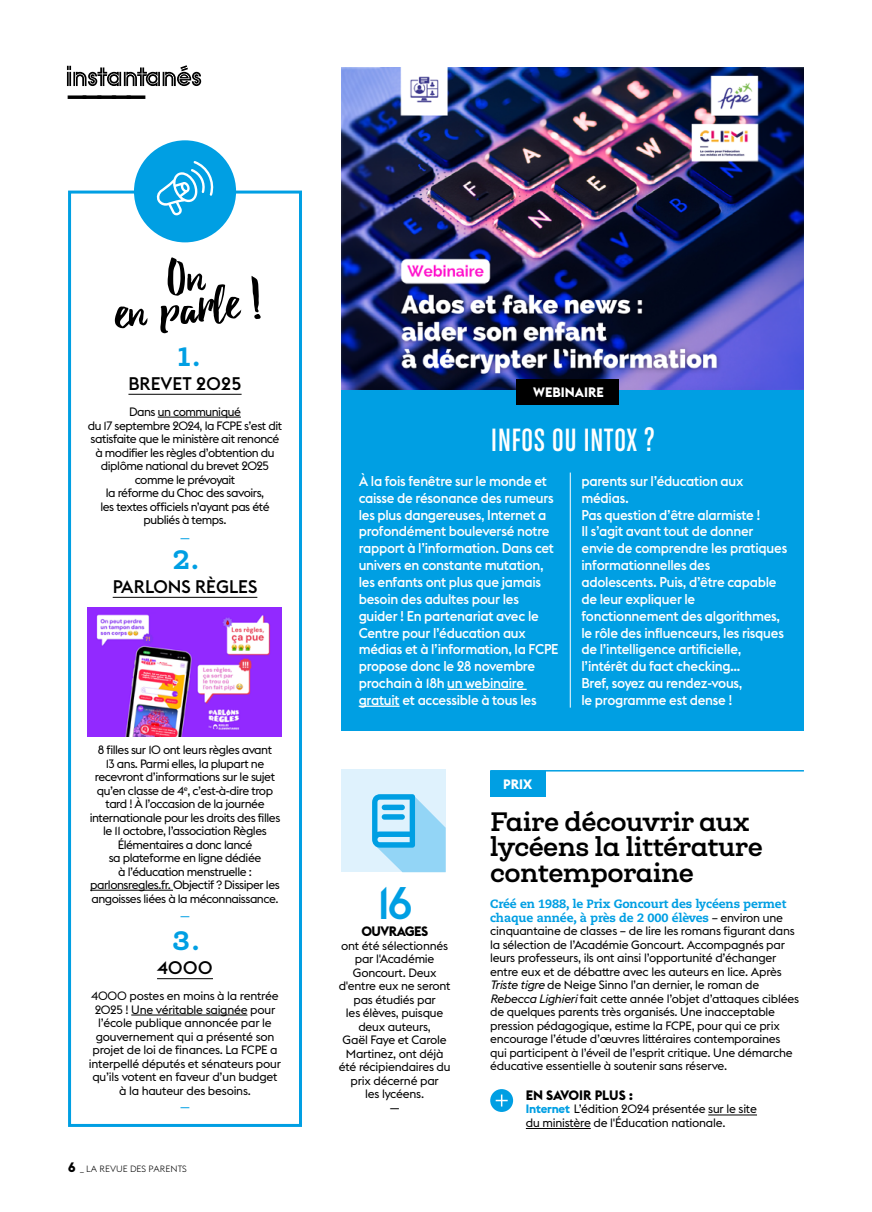
<style>
.page{position:relative;width:872px;height:1212px;background:#fff}
.page>*{position:absolute;margin:0;border:0;box-sizing:border-box;transform-origin:0 0}
.t1{font:52.5px "Beacon";color:#000}
.t2{font:500 45px "Euclid Flex";color:#009fe3}
.t3{font:34.35px "Chalet Comprime Cologne Eighty";letter-spacing:.03em;color:#fff;scale:.96 1}
.t4{font:700 25.5px/25.5px "Queulat";letter-spacing:-.02em;color:#000}
.t5{font:900 25.5px "Queulat";color:#009fe3}
.t6{font:700 24px "Euclid Flex";color:#000}
.t7{font:500 18px "Euclid Flex";color:#000}
.t8{font:500 14.1px/16.8px "Euclid Flex";letter-spacing:-.02em;color:#fff;scale:.96 1}
.t9{font:700 13.5px "Euclid Flex";color:#fff}
.t10{font:700 13.5px "Euclid Flex";color:#000}
.t11{font:700 13.5px "Euclid Flex";letter-spacing:-.025em;color:#000}
.t12{font:12px/13.5px "Euclid Flex";letter-spacing:-.02em;color:#000;text-align:center}
.t13{font:12px/13.5px "Euclid Flex";letter-spacing:-.04em;color:#000;text-align:center}
.t14{font:800 12px/13.5px "Caecilia LT Std";letter-spacing:-.01em;color:#009fe3}
.t15{font:12px "Euclid Flex";color:#009fe3}
.t16{font:300 9px "Euclid Flex";color:#000}
.s1{font-weight:700;font-size:13.5px}
.s2{font-family:"Euclid Flex";font-weight:400;color:#000}
.s3{font-style:italic}
.s4{font-weight:700;color:#009fe3}
</style>
<div class="page">
<img style="left:342px;top:68px;width:462px;height:322px">
<div style="left:68px;top:191px;width:234px;height:936px;border:3px solid #009fe3"></div>
<div style="left:134px;top:140px;width:102px;height:102px;background:#009fe3;border-radius:50%"></div>
<hr style="left:128px;top:394px;width:114px;height:1px;background:#000">
<hr style="left:158px;top:417px;width:83px;height:1px;background:#000">
<hr style="left:113px;top:597px;width:144px;height:1px;background:#000">
<hr style="left:90px;top:890px;width:83px;height:1px;background:#000">
<hr style="left:157px;top:978px;width:56px;height:1px;background:#000">
<hr style="left:131px;top:1014px;width:116px;height:1px;background:#000">
<svg style="left:156px;top:161px;width:58px;height:54px"></svg>
<img style="left:88px;top:607px;width:194px;height:129px">
<div style="left:342px;top:390px;width:462px;height:341px;background:#009fe3"></div>
<hr style="left:447px;top:689px;width:79px;height:1px;background:#fff">
<hr style="left:359px;top:706px;width:40px;height:1px;background:#fff">
<hr style="left:570px;top:472px;width:1px;height:236px;background:#fff">
<div style="left:516px;top:379px;width:102px;height:26px;background:#000"></div>
<hr style="left:490px;top:770px;width:314px;height:1px;background:#009fe3">
<div style="left:490px;top:771px;width:55px;height:25px;background:#009fe3"></div>
<svg style="left:67px;top:65px;width:134px;height:21px"></svg>
<hr style="left:708px;top:1114px;width:49px;height:1px;background:#000">
<hr style="left:526px;top:1128px;width:65px;height:1px;background:#000">
<div style="left:490px;top:1089px;width:23px;height:23px;background:#009fe3;border-radius:50%"></div>
<svg style="left:495px;top:1094px;width:12px;height:12px"></svg>
<div style="left:341px;top:770px;width:104px;height:102px;background:#dff2fd"></div>
<svg style="left:372px;top:794px;width:74px;height:78px"></svg>
<div style="left:382px;top:805px;width:23px;height:5px;background:#009fe3;border-radius:3px"></div>
<div style="left:382px;top:814px;width:23px;height:6px;background:#009fe3;border-radius:3px"></div>
<h3 class="t6" style="left:67px;top:82px;width:81px">—————</h3>
<h1 class="t1" style="left:111px;top:281px;width:150px;rotate:-5deg">en parle !</h1>
<h3 class="t5" style="left:178px;top:339px;width:24px">1.</h3>
<h3 class="t7" style="left:128px;top:373px;width:115px">BREVET 2025</h3>
<p class="t13" style="left:88px;top:405px;width:196px">Dans un communiqué<br>du 17 septembre 2024, la FCPE s’est dit satisfaite que le ministère ait renoncé à modifier les règles d’obtention du diplôme national du brevet 2025 comme le prévoyait<br>la réforme du Choc des savoirs,<br>les textes officiels n’ayant pas été publiés à temps.</p>
<p class="t15" style="left:180px;top:531px;width:11px">—</p>
<h3 class="t5" style="left:173px;top:542px;width:27px">2.</h3>
<h3 class="t7" style="left:113px;top:576px;width:146px">PARLONS RÈGLES</h3>
<p class="t13" style="left:90px;top:743px;width:192px">8 filles sur 10 ont leurs règles avant<br>13 ans. Parmi elles, la plupart ne recevront d’informations sur le sujet qu’en classe de 4<sup>e</sup>, c’est-à-dire trop tard ! À l’occasion de la journée internationale pour les droits des filles le 11 octobre, l’association Règles Élémentaires a donc lancé<br>sa plateforme en ligne dédiée<br>à l’éducation menstruelle : parlonsregles.fr. Objectif ? Dissiper les angoisses liées à la méconnaissance.</p>
<p class="t15" style="left:180px;top:909px;width:11px">—</p>
<h3 class="t5" style="left:172px;top:923px;width:28px">3.</h3>
<h3 class="t7" style="left:157px;top:957px;width:57px">4000</h3>
<p class="t12" style="left:89px;top:989px;width:194px">4000 postes en moins à la rentrée<br>2025 ! Une véritable saignée pour l’école publique annoncée par le gouvernement qui a présenté son projet de loi de finances. La FCPE a interpellé députés et sénateurs pour qu’ils votent en faveur d’un budget à la hauteur des besoins.</p>
<p class="t15" style="left:180px;top:1099px;width:11px">—</p>
<p class="t16" style="left:68px;top:1163px;width:120px"><span class="s1">6</span> _ LA REVUE DES PARENTS</p>
<p class="t9" style="left:533px;top:385px;width:72px">WEBINAIRE</p>
<h3 class="t3" style="left:491px;top:421px;width:172px">INFOS OU INTOX ?</h3>
<p class="t8" style="left:359px;top:472px;width:210px">À la fois fenêtre sur le monde et caisse de résonance des rumeurs les plus dangereuses, Internet a profondément bouleversé notre rapport à l’information. Dans cet univers en constante mutation, les enfants ont plus que jamais besoin des adultes pour les guider ! En partenariat avec le<br>Centre pour l’éducation aux médias et à l’information, la FCPE propose donc le 28 novembre prochain à 18h un webinaire gratuit et accessible à tous les</p>
<p class="t8" style="left:581px;top:472px;width:216px">parents sur l’éducation aux médias.<br>Pas question d’être alarmiste !<br>Il s’agit avant tout de donner envie de comprendre les pratiques informationnelles des adolescents. Puis, d’être capable de leur expliquer le fonctionnement des algorithmes, le rôle des influenceurs, les risques de l’intelligence artificielle, l’intérêt du fact checking…<br>Bref, soyez au rendez-vous,<br>le programme est dense !</p>
<h2 class="t2" style="left:377px;top:877px;width:37px">16</h2>
<p class="t11" style="left:361px;top:924px;width:68px">OUVRAGES</p>
<p class="t12" style="left:339px;top:939px;width:113px">ont été sélectionnés par l'Académie<br>Goncourt. Deux d'entre eux ne seront pas étudiés par<br>les élèves, puisque deux auteurs,<br>Gaël Faye et Carole<br>Martinez, ont déjà été récipiendaires du prix décerné par<br>les lycéens.<br>—</p>
<p class="t9" style="left:503px;top:777px;width:31px">PRIX</p>
<h3 class="t4" style="left:490px;top:808px;width:274px">Faire découvrir aux lycéens la littérature contemporaine</h3>
<p class="t14" style="left:490px;top:897px;width:297px">Créé en 1988, le Prix Goncourt des lycéens permet chaque année, à près de 2 000 élèves <span class="s2">– environ une</span></p>
<p class="t12" style="left:490px;top:924px;width:310px;text-align:left">cinquantaine de classes – de lire les romans figurant dans la sélection de l’Académie Goncourt. Accompagnés par leurs professeurs, ils ont ainsi l’opportunité d’échanger entre eux et de débattre avec les auteurs en lice. Après <span class="s3">Triste tigre</span> de Neige Sinno l’an dernier, le roman de <span class="s3">Rebecca Lighieri</span> fait cette année l’objet d’attaques ciblées de quelques parents très organisés. Une inacceptable pression pédagogique, estime la FCPE, pour qui ce prix encourage l’étude d’œuvres littéraires contemporaines qui participent à l’éveil de l’esprit critique. Une démarche éducative essentielle à soutenir sans réserve.</p>
<p class="t10" style="left:526px;top:1087px;width:109px">EN SAVOIR PLUS :</p>
<p class="t12" style="left:526px;top:1102px;width:233px;text-align:left"><span class="s4">Internet</span> L’édition 2024 présentée sur le site du ministère de l'Éducation nationale.</p>
</div>
